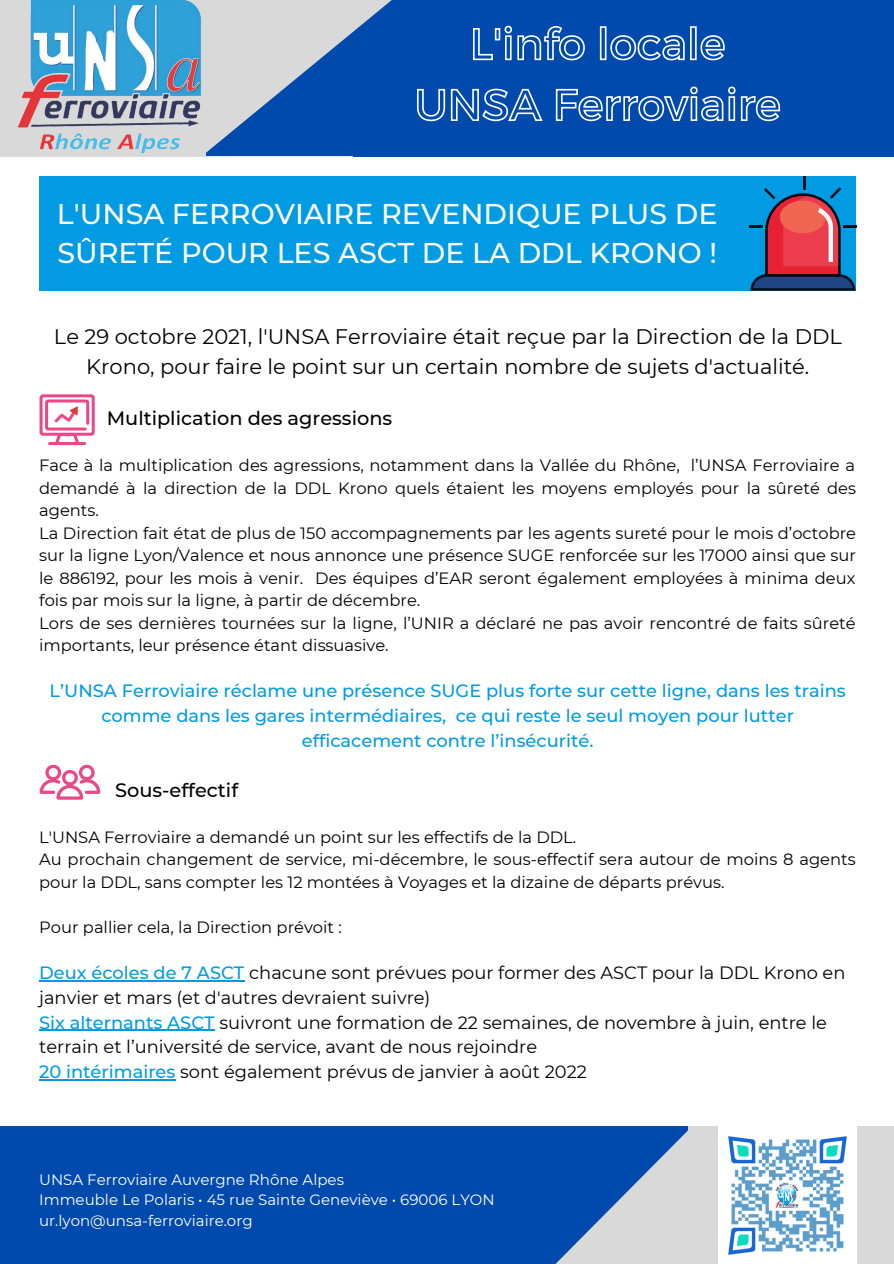
<style>
.page{position:relative;width:894px;height:1264px;background:#fff}
.page>*{position:absolute;margin:0;border:0;box-sizing:border-box;transform-origin:0 0}
.t1{font:500 28.5px/39.5px "Montserrat";color:#fff}
.t2{font:21px/29.2px "Montserrat";color:#000;text-align:center}
.t3{font:500 19.35px "Montserrat";color:#000}
.t4{font:17.85px/24.8px "Montserrat";color:#000}
.t5{font:500 17.85px/24.8px "Montserrat";color:#009be2;text-align:center}
.t6{font:16.35px/22.5px "Montserrat";color:#000;text-align:justify}
.t7{font:15px "Montserrat";color:#fff}
.s1{font-weight:500;color:#009be2}
</style>
<div class="page">
<div style="left:353px;top:0;width:540px;height:157px;background:#004aad"></div>
<div style="left:0;top:0;width:205px;height:157px;background:#d9d9d9"></div>
<svg style="left:205px;top:0;width:186px;height:157px"></svg>
<img style="left:17px;top:0;width:184px;height:154px">
<hr style="left:39px;top:980px;width:205px;height:1px;background:#009be2">
<hr style="left:39px;top:1029px;width:176px;height:1px;background:#009be2">
<hr style="left:39px;top:1079px;width:136px;height:1px;background:#009be2">
<svg style="left:40px;top:764px;width:60px;height:35px"></svg>
<div style="left:40px;top:394px;width:55px;height:42px;border:3px solid #e9488b;border-radius:2px"></div>
<svg style="left:44px;top:399px;width:47px;height:46px"></svg>
<svg style="left:473px;top:25px;width:252px;height:36px"></svg>
<svg style="left:417px;top:86px;width:363px;height:36px"></svg>
<div style="left:39px;top:176px;width:816px;height:115px;background:#009be2"></div>
<hr style="left:842px;top:225px;width:14px;height:3px;background:#030f1a">
<svg style="left:749px;top:176px;width:106px;height:115px"></svg>
<div style="left:0;top:1126px;width:893px;height:137px;background:#004aad"></div>
<svg style="left:556px;top:1130px;width:132px;height:133px"></svg>
<div style="left:688px;top:1126px;width:205px;height:137px;background:#d9d9d9"></div>
<img style="left:718px;top:1126px;width:138px;height:137px">
<p class="t1" style="left:57px;top:194px;width:662px">L'UNSA FERROVIAIRE REVENDIQUE PLUS DE<br>SÛRETÉ POUR LES ASCT DE LA DDL KRONO !</p>
<p class="t2" style="left:54px;top:322px;width:789px">Le 29 octobre 2021, l'UNSA Ferroviaire était reçue par la Direction de la DDL<br>Krono, pour faire le point sur un certain nombre de sujets d'actualité.</p>
<p class="t3" style="left:107px;top:406px;width:287px">Multiplication des agressions</p>
<p class="t6" style="left:39px;top:454px;width:818px">Face à la multiplication des agressions, notamment dans la Vallée du Rhône, l’UNSA Ferroviaire a demandé à la direction de la DDL Krono quels étaient les moyens employés pour la sûreté des agents.</p>
<p class="t6" style="left:39px;top:521px;width:818px">La Direction fait état de plus de 150 accompagnements par les agents sureté pour le mois d’octobre sur la ligne Lyon/Valence et nous annonce une présence SUGE renforcée sur les 17000 ainsi que sur le 886192, pour les mois à venir. Des équipes d’EAR seront également employées à minima deux fois par mois sur la ligne, à partir de décembre.</p>
<p class="t6" style="left:39px;top:611px;width:817px">Lors de ses dernières tournées sur la ligne, l’UNIR a déclaré ne pas avoir rencontré de faits sûreté importants, leur présence étant dissuasive.</p>
<p class="t5" style="left:50px;top:678px;width:797px">L’UNSA Ferroviaire réclame une présence SUGE plus forte sur cette ligne, dans les trains comme dans les gares intermédiaires, ce qui reste le seul moyen pour lutter efficacement contre l’insécurité.</p>
<p class="t3" style="left:115px;top:777px;width:124px">Sous-effectif</p>
<p class="t6" style="left:39px;top:825px;width:538px">L'UNSA Ferroviaire a demandé un point sur les effectifs de la DDL.</p>
<p class="t6" style="left:39px;top:848px;width:817px">Au prochain changement de service, mi-décembre, le sous-effectif sera autour de moins 8 agents pour la DDL, sans compter les 12 montées à Voyages et la dizaine de départs prévus.</p>
<p class="t6" style="left:39px;top:915px;width:304px">Pour pallier cela, la Direction prévoit :</p>
<p class="t4" style="left:39px;top:960px;width:807px"><span class="s1">Deux écoles de 7 ASCT</span> chacune sont prévues pour former des ASCT pour la DDL Krono en janvier et mars (et d'autres devraient suivre)</p>
<p class="t4" style="left:39px;top:1009px;width:789px"><span class="s1">Six alternants ASCT</span> suivront une formation de 22 semaines, de novembre à juin, entre le terrain et l’université de service, avant de nous rejoindre</p>
<p class="t4" style="left:39px;top:1059px;width:549px"><span class="s1">20 intérimaires</span> sont également prévus de janvier à août 2022</p>
<p class="t7" style="left:39px;top:1170px;width:306px">UNSA Ferroviaire Auvergne Rhône Alpes</p>
<p class="t7" style="left:39px;top:1190px;width:457px">Immeuble Le Polaris • 45 rue Sainte Geneviève • 69006 LYON</p>
<p class="t7" style="left:39px;top:1210px;width:215px">ur.lyon@unsa-ferroviaire.org</p>
</div>
